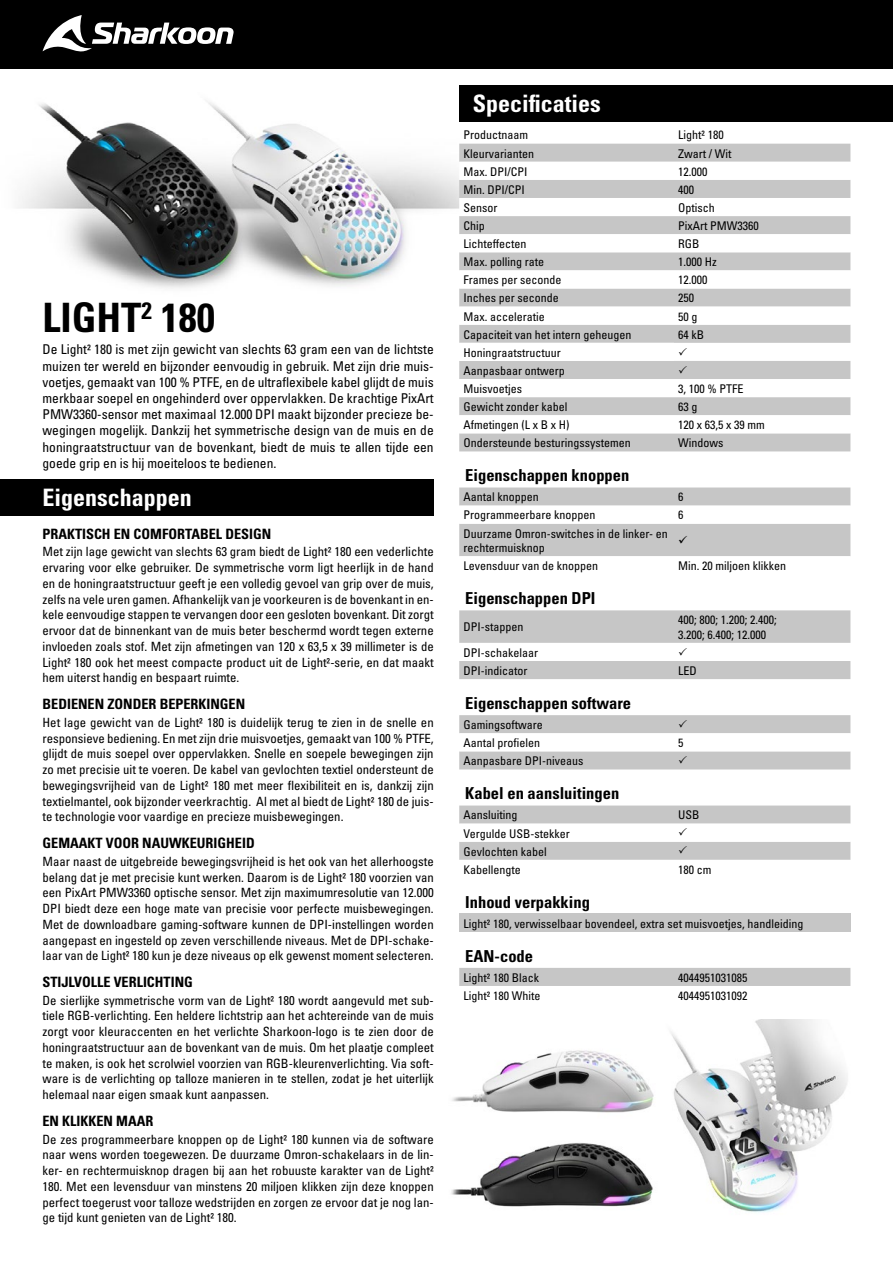
<style>
.page{position:relative;width:893px;height:1263px;background:#fff}
.page>*{position:absolute;margin:0;border:0;box-sizing:border-box;transform-origin:0 0}
.t1{font:40.5px "Univers LTCYR 67 Bold Cond";color:#000}
.t2{font:24px "Univers LTCYR 67 Bold Cond";color:#fff}
.t3{font:16.5px "Univers LTCYR 67 Bold Cond";color:#000}
.t4{font:14.25px "Univers LTCYR 67 Bold Cond";color:#000}
.t5{font:condensed 13.5px/16.2px "Univers LTCYR 57";color:#000;text-align:justify}
.t6{font:condensed 12.75px/15.8px "Univers LTCYR 57";color:#000;text-align:justify}
.t7{font:condensed 12px/18.1px "Univers LTCYR 57";color:#000}
</style>
<div class="page">
<div style="left:0;top:0;width:893px;height:69px;background:#000"></div>
<svg style="left:43px;top:15px;width:191px;height:37px"></svg>
<img style="left:18px;top:101px;width:441px;height:188px">
<div style="left:0;top:479px;width:434px;height:37px;background:#000"></div>
<div style="left:459px;top:85px;width:434px;height:37px;background:#000"></div>
<svg style="left:459px;top:143px;width:391px;height:1px"></svg>
<div style="left:459px;top:144px;width:391px;height:307px;background:#c6c6c6"></div>
<svg style="left:459px;top:162px;width:391px;height:108px"></svg>
<svg style="left:459px;top:270px;width:391px;height:163px"></svg>
<div style="left:459px;top:968px;width:391px;height:18px;background:#c6c6c6"></div>
<div style="left:459px;top:914px;width:391px;height:18px;background:#c6c6c6"></div>
<img style="left:451px;top:1143px;width:202px;height:64px">
<img style="left:671px;top:1020px;width:177px;height:193px">
<img style="left:452px;top:1050px;width:202px;height:63px">
<svg style="left:679px;top:347px;width:8px;height:8px"></svg>
<svg style="left:679px;top:365px;width:8px;height:8px"></svg>
<svg style="left:459px;top:610px;width:391px;height:69px"></svg>
<svg style="left:459px;top:715px;width:391px;height:54px"></svg>
<svg style="left:459px;top:805px;width:391px;height:55px"></svg>
<svg style="left:459px;top:487px;width:391px;height:69px"></svg>
<h1 class="t1" style="left:43px;top:293px;width:174px">LIGHT<sup>2</sup> 180</h1>
<p class="t5" style="left:43px;top:341px;width:393px">De Light² 180 is met zijn gewicht van slechts 63 gram een van de lichtste muizen ter wereld en bijzonder eenvoudig in gebruik. Met zijn drie muis&shy;voetjes, gemaakt van 100 % PTFE, en de ultraflexibele kabel glijdt de muis merkbaar soepel en ongehinderd over oppervlakken. De krachtige PixArt PMW3360-sensor met maximaal 12.000 DPI maakt bijzonder precieze be&shy;wegingen mogelijk. Dankzij het symmetrische design van de muis en de honingraatstructuur van de bovenkant, biedt de muis te allen tijde een goede grip en is hij moeiteloos te bedienen.</p>
<h2 class="t2" style="left:43px;top:483px;width:151px">Eigenschappen</h2>
<p class="t4" style="left:43px;top:525px;width:230px">PRAKTISCH EN COMFORTABEL DESIGN</p>
<p class="t6" style="left:43px;top:544px;width:393px">Met zijn lage gewicht van slechts 63 gram biedt de Light² 180 een vederlichte ervaring voor elke gebruiker. De symmetrische vorm ligt heerlijk in de hand en de honingraatstructuur geeft je een volledig gevoel van grip over de muis, zelfs na vele uren gamen. Afhankelijk van je voorkeuren is de bovenkant in en&shy;kele eenvoudige stappen te vervangen door een gesloten bovenkant. Dit zorgt ervoor dat de binnenkant van de muis beter beschermd wordt tegen externe invloeden zoals stof. Met zijn afmetingen van 120 x 63,5 x 39 millimeter is de Light² 180 ook het meest compacte product uit de Light²-serie, en dat maakt hem uiterst handig en bespaart ruimte.</p>
<p class="t4" style="left:43px;top:695px;width:204px">BEDIENEN ZONDER BEPERKINGEN</p>
<p class="t6" style="left:43px;top:714px;width:393px">Het lage gewicht van de Light² 180 is duidelijk terug te zien in de snelle en responsieve bediening. En met zijn drie muisvoetjes, gemaakt van 100 % PTFE, glijdt de muis soepel over oppervlakken. Snelle en soepele bewegingen zijn zo met precisie uit te voeren. De kabel van gevlochten textiel ondersteunt de bewegingsvrijheid van de Light² 180 met meer flexibiliteit en is, dankzij zijn textielmantel, ook bijzonder veerkrachtig. Al met al biedt de Light² 180 de juis&shy;te technologie voor vaardige en precieze muisbewegingen.</p>
<p class="t4" style="left:43px;top:834px;width:214px">GEMAAKT VOOR NAUWKEURIGHEID</p>
<p class="t6" style="left:43px;top:853px;width:393px">Maar naast de uitgebreide bewegingsvrijheid is het ook van het allerhoogste belang dat je met precisie kunt werken. Daarom is de Light² 180 voorzien van een PixArt PMW3360 optische sensor. Met zijn maximumresolutie van 12.000<br>DPI biedt deze een hoge mate van precisie voor perfecte muisbewegingen.<br>Met de downloadbare gaming-software kunnen de DPI-instellingen worden aangepast en ingesteld op zeven verschillende niveaus. Met de DPI-schake&shy;laar van de Light² 180 kun je deze niveaus op elk gewenst moment selecteren.</p>
<p class="t4" style="left:43px;top:973px;width:152px">STIJLVOLLE VERLICHTING</p>
<p class="t6" style="left:43px;top:992px;width:393px">De sierlijke symmetrische vorm van de Light² 180 wordt aangevuld met sub&shy;tiele RGB-verlichting. Een heldere lichtstrip aan het achtereinde van de muis zorgt voor kleuraccenten en het verlichte Sharkoon-logo is te zien door de honingraatstructuur aan de bovenkant van de muis. Om het plaatje compleet te maken, is ook het scrolwiel voorzien van RGB-kleurenverlichting. Via soft&shy;ware is de verlichting op talloze manieren in te stellen, zodat je het uiterlijk helemaal naar eigen smaak kunt aanpassen.</p>
<p class="t4" style="left:43px;top:1112px;width:112px">EN KLIKKEN MAAR</p>
<p class="t6" style="left:43px;top:1131px;width:393px">De zes programmeerbare knoppen op de Light² 180 kunnen via de software naar wens worden toegewezen. De duurzame Omron-schakelaars in de lin&shy;ker- en rechtermuisknop dragen bij aan het robuuste karakter van de Light²<br>180. Met een levensduur van minstens 20 miljoen klikken zijn deze knoppen perfect toegerust voor talloze wedstrijden en zorgen ze ervoor dat je nog lan&shy;ge tijd kunt genieten van de Light² 180.</p>
<h2 class="t2" style="left:473px;top:88px;width:130px">Specificaties</h2>
<p class="t7" style="left:463px;top:126px;width:66px">Productnaam</p>
<p class="t7" style="left:678px;top:126px;width:47px">Light² 180</p>
<p class="t7" style="left:463px;top:144px;width:72px">Kleurvarianten</p>
<p class="t7" style="left:678px;top:144px;width:55px">Zwart / Wit</p>
<p class="t7" style="left:463px;top:162px;width:66px">Max. DPI/CPI</p>
<p class="t7" style="left:678px;top:162px;width:31px">12.000</p>
<p class="t7" style="left:463px;top:180px;width:63px">Min. DPI/CPI</p>
<p class="t7" style="left:678px;top:180px;width:17px">400</p>
<p class="t7" style="left:463px;top:198px;width:35px">Sensor</p>
<p class="t7" style="left:678px;top:198px;width:38px">Optisch</p>
<p class="t7" style="left:463px;top:216px;width:23px">Chip</p>
<p class="t7" style="left:678px;top:216px;width:82px">PixArt PMW3360</p>
<p class="t7" style="left:463px;top:234px;width:65px">Lichteffecten</p>
<p class="t7" style="left:678px;top:234px;width:23px">RGB</p>
<p class="t7" style="left:463px;top:252px;width:82px">Max. polling rate</p>
<p class="t7" style="left:678px;top:252px;width:40px">1.000 Hz</p>
<p class="t7" style="left:463px;top:271px;width:99px">Frames per seconde</p>
<p class="t7" style="left:678px;top:271px;width:31px">12.000</p>
<p class="t7" style="left:463px;top:289px;width:97px">Inches per seconde</p>
<p class="t7" style="left:678px;top:289px;width:17px">250</p>
<p class="t7" style="left:463px;top:307px;width:83px">Max. acceleratie</p>
<p class="t7" style="left:678px;top:307px;width:21px">50 g</p>
<p class="t7" style="left:463px;top:325px;width:169px">Capaciteit van het intern geheugen</p>
<p class="t7" style="left:678px;top:325px;width:27px">64 kB</p>
<p class="t7" style="left:463px;top:343px;width:103px">Honingraatstructuur<br>Aanpasbaar ontwerp<br>Muisvoetjes</p>
<p class="t7" style="left:678px;top:379px;width:67px">3, 100 % PTFE</p>
<p class="t7" style="left:463px;top:397px;width:105px">Gewicht zonder kabel</p>
<p class="t7" style="left:678px;top:397px;width:21px">63 g</p>
<p class="t7" style="left:463px;top:415px;width:107px">Afmetingen (L x B x H)</p>
<p class="t7" style="left:678px;top:415px;width:88px">120 x 63,5 x 39 mm</p>
<p class="t7" style="left:463px;top:434px;width:169px">Ondersteunde besturingssystemen</p>
<p class="t7" style="left:678px;top:434px;width:47px">Windows</p>
<p class="t3" style="left:465px;top:465px;width:166px">Eigenschappen knoppen</p>
<p class="t7" style="left:463px;top:488px;width:77px">Aantal knoppen</p>
<p class="t7" style="left:678px;top:488px;width:7px">6</p>
<p class="t7" style="left:463px;top:506px;width:133px">Programmeerbare knoppen</p>
<p class="t7" style="left:678px;top:506px;width:7px">6</p>
<p class="t7" style="left:463px;top:526px;width:206px;line-height:14.4px">Duurzame Omron-switches in de linker- en rechtermuisknop</p>
<p class="t7" style="left:463px;top:556px;width:136px">Levensduur van de knoppen</p>
<p class="t7" style="left:678px;top:556px;width:109px">Min. 20 miljoen klikken</p>
<p class="t3" style="left:465px;top:588px;width:132px">Eigenschappen DPI</p>
<p class="t7" style="left:463px;top:618px;width:61px">DPI-stappen</p>
<p class="t7" style="left:678px;top:612px;width:100px;line-height:14.4px">400; 800; 1.200; 2.400;<br>3.200; 6.400; 12.000</p>
<p class="t7" style="left:463px;top:643px;width:76px">DPI-schakelaar<br>DPI-indicator</p>
<p class="t7" style="left:678px;top:661px;width:20px">LED</p>
<p class="t3" style="left:465px;top:693px;width:167px">Eigenschappen software</p>
<p class="t7" style="left:463px;top:715px;width:81px">Gamingsoftware<br>Aantal profielen</p>
<p class="t7" style="left:678px;top:733px;width:7px">5</p>
<p class="t7" style="left:463px;top:751px;width:121px">Aanpasbare DPI-niveaus</p>
<p class="t3" style="left:465px;top:783px;width:156px">Kabel en aansluitingen</p>
<p class="t7" style="left:463px;top:806px;width:55px">Aansluiting</p>
<p class="t7" style="left:678px;top:806px;width:23px">USB</p>
<p class="t7" style="left:463px;top:824px;width:108px">Vergulde USB-stekker<br>Gevlochten kabel<br>Kabellengte</p>
<p class="t7" style="left:678px;top:860px;width:35px">180 cm</p>
<p class="t3" style="left:465px;top:892px;width:126px">Inhoud verpakking</p>
<p class="t7" style="left:463px;top:914px;width:342px">Light² 180, verwisselbaar bovendeel, extra set muisvoetjes, handleiding</p>
<p class="t3" style="left:465px;top:946px;width:69px">EAN-code</p>
<p class="t7" style="left:463px;top:968px;width:77px">Light² 180 Black</p>
<p class="t7" style="left:678px;top:968px;width:71px">4044951031085</p>
<p class="t7" style="left:463px;top:986px;width:78px">Light² 180 White</p>
<p class="t7" style="left:678px;top:986px;width:71px">4044951031092</p>
</div>
